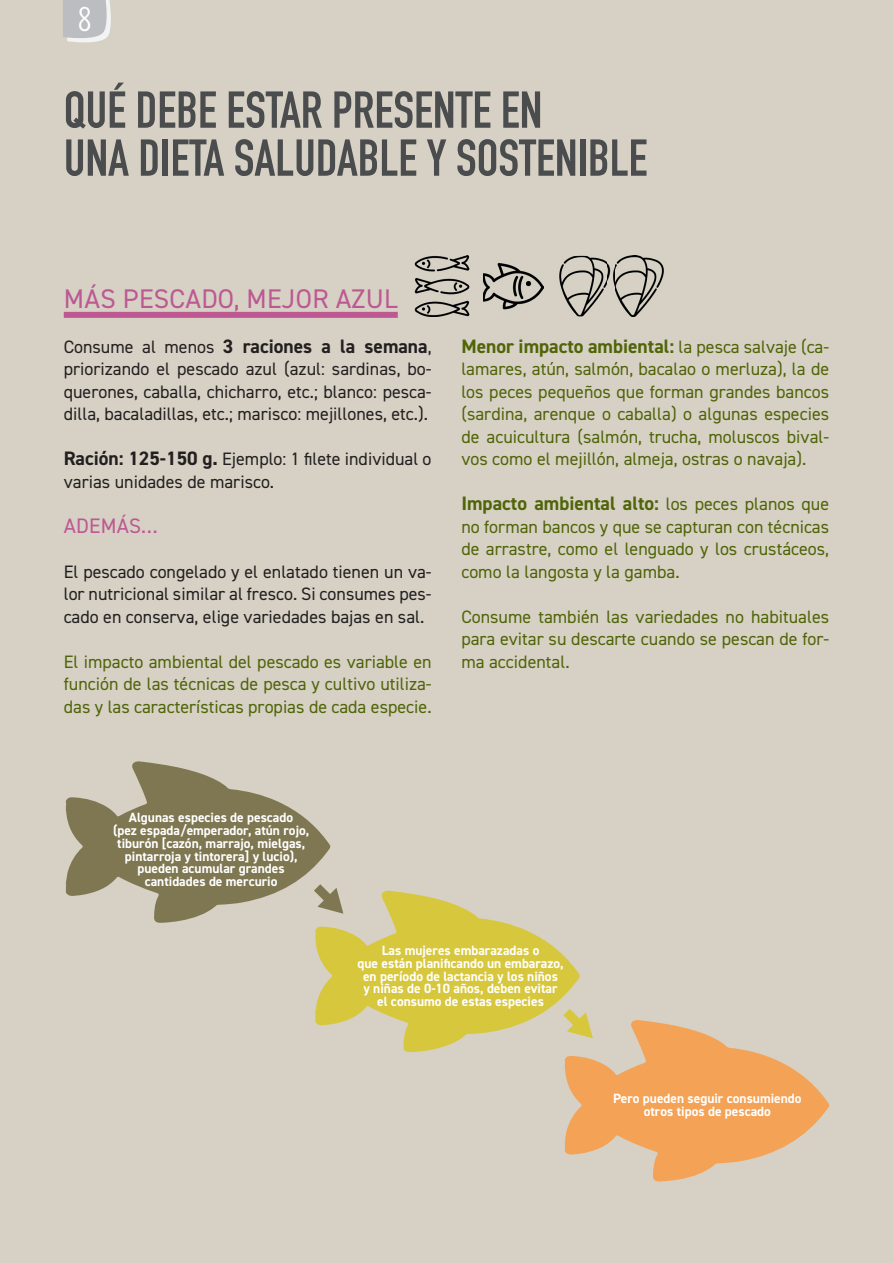
<style>
.page{position:relative;width:893px;height:1263px;background:#d6d1c4}
.page>*{position:absolute;margin:0;border:0;box-sizing:border-box;transform-origin:0 0}
.t1{font:700 51px/48px "DIN Condensed";color:#4b4c4d}
.t2{font:28.5px "Dax Compact Pro";color:#fff}
.t3{font:27px "DIN2014";letter-spacing:.01em;color:#bd5893}
.t4{font:21px "DIN2014";letter-spacing:.01em;color:#bd5893}
.t5{font:700 19.5px "DIN2014";color:#506408}
.t6{font:700 19.5px "DIN2014";color:#231f20}
.t7{font:18px/22.5px "DIN2014";color:#506408;text-align:justify}
.t8{font:18px/22.5px "DIN2014";color:#231f20;text-align:justify}
.t9{font:700 13.5px/12.8px "DIN2014";color:#fff;text-align:center}
.s1{font-weight:400;font-size:18px}
.s2{font-weight:700;font-size:19.5px}
</style>
<div class="page">
<svg style="left:63px;top:0;width:48px;height:43px;background:#c6c7c8"></svg>
<div style="left:64px;top:312px;width:334px;height:6px;background:#bd5893"></div>
<img style="left:414px;top:256px;width:56px;height:60px">
<img style="left:483px;top:263px;width:61px;height:47px">
<img style="left:559px;top:256px;width:105px;height:60px">
<img style="left:607px;top:256px;width:8px;height:60px">
<svg style="left:66px;top:761px;width:763px;height:420px"></svg>
<h2 class="t2" style="left:78px;top:1px;width:15px">8</h2>
<h1 class="t1" style="left:64px;top:86px;width:585px">QUÉ DEBE ESTAR PRESENTE EN<br>UNA DIETA SALUDABLE Y SOSTENIBLE</h1>
<h3 class="t3" style="left:64px;top:281px;width:335px">MÁS PESCADO, MEJOR AZUL</h3>
<p class="t6" style="left:64px;top:333px;width:369px"><span class="s1">Consume al menos</span> 3 raciones a la semana<span class="s1">,</span></p>
<p class="t8" style="left:64px;top:357px;width:369px">priorizando el pescado azul (azul: sardinas, bo&shy;querones, caballa, chicharro, etc.; blanco: pesca&shy;dilla, bacaladillas, etc.; marisco: mejillones, etc.).</p>
<p class="t8" style="left:64px;top:447px;width:369px"><span class="s2">Ración: 125-150 g.</span> Ejemplo: 1 filete individual o varias unidades de marisco.</p>
<p class="t4" style="left:64px;top:512px;width:95px">ADEMÁS…</p>
<p class="t8" style="left:64px;top:560px;width:369px">El pescado congelado y el enlatado tienen un va&shy;lor nutricional similar al fresco. Si consumes pes&shy;cado en conserva, elige variedades bajas en sal.</p>
<p class="t7" style="left:64px;top:650px;width:369px">El impacto ambiental del pescado es variable en función de las técnicas de pesca y cultivo utiliza&shy;das y las características propias de cada especie.</p>
<p class="t5" style="left:461px;top:333px;width:369px">Menor impacto ambiental: <span class="s1">la pesca salvaje (ca-</span></p>
<p class="t7" style="left:461px;top:357px;width:369px">lamares, atún, salmón, bacalao o merluza), la de los peces pequeños que forman grandes bancos (sardina, arenque o caballa) o algunas especies de acuicultura (salmón, trucha, moluscos bival&shy;vos como el mejillón, almeja, ostras o navaja).</p>
<p class="t5" style="left:461px;top:490px;width:369px">Impacto ambiental alto: <span class="s1">los peces planos que</span></p>
<p class="t7" style="left:461px;top:515px;width:369px">no forman bancos y que se capturan con técnicas de arrastre, como el lenguado y los crustáceos, como la langosta y la gamba.</p>
<p class="t7" style="left:461px;top:605px;width:369px">Consume también las variedades no habituales para evitar su descarte cuando se pescan de for&shy;ma accidental.</p>
<p class="t9" style="left:113px;top:811px;width:198px">Algunas especies de pescado<br>(pez espada/emperador, atún rojo, tiburón [cazón, marrajo, mielgas, pintarroja y tintorera] y lucio), pueden acumular grandes cantidades de mercurio</p>
<p class="t9" style="left:358px;top:944px;width:208px">Las mujeres embarazadas o<br>que están planificando un embarazo, en período de lactancia y los niños<br>y niñas de 0-10 años, deben evitar el consumo de estas especies</p>
<p class="t9" style="left:613px;top:1092px;width:190px">Pero pueden seguir consumiendo otros tipos de pescado</p>
</div>
